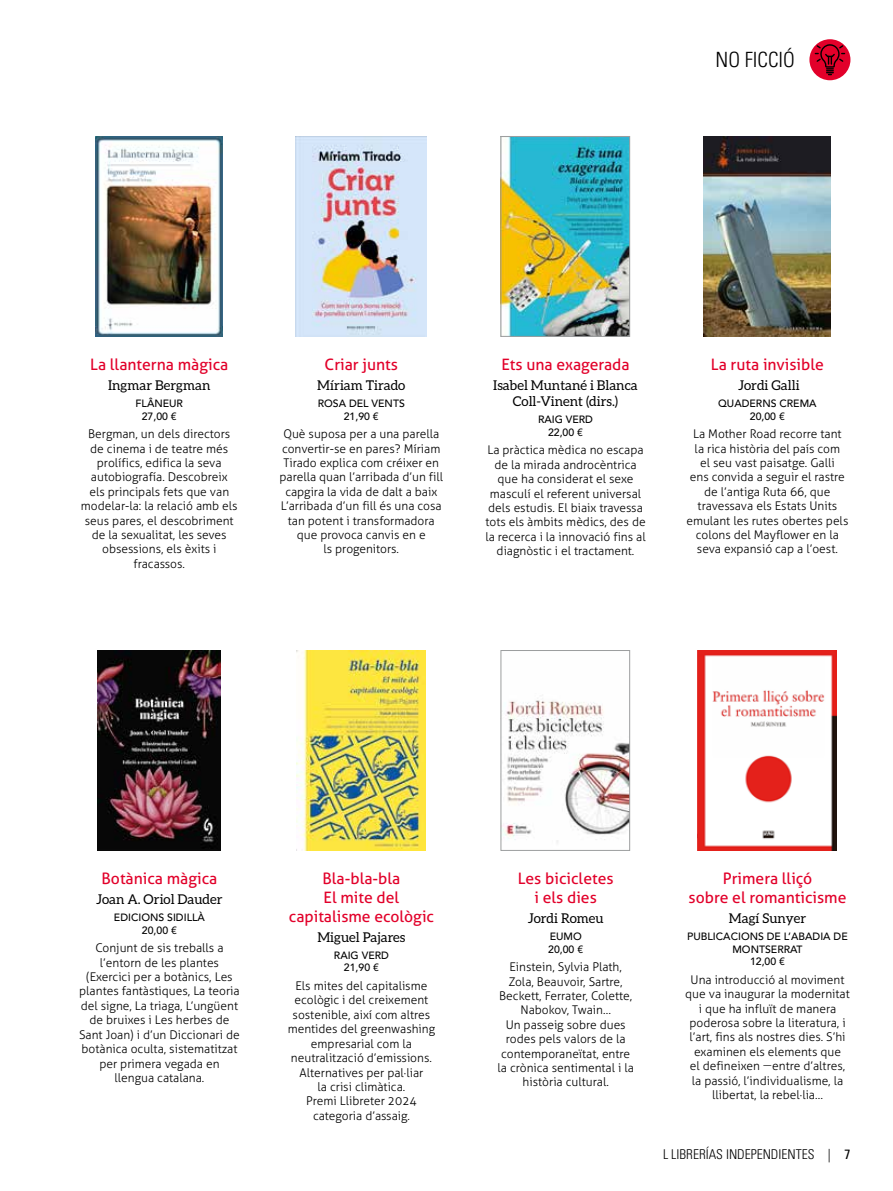
<style>
.page{position:relative;width:893px;height:1191px;background:#fff}
.page>*{position:absolute;margin:0;border:0;box-sizing:border-box;transform-origin:0 0}
.t1{font:300 condensed 21px "Univers LT Std";color:#000}
.t2{font:15.75px/18.9px "Aller";color:#e2002a;text-align:center}
.t3{font:13.5px/16.2px "Aleo";color:#000;text-align:center}
.t4{font:300 condensed 13.5px "Univers LT Std";color:#000}
.t5{font:300 12px/14.4px "Aller";color:#000;text-align:center}
.t6{font:500 10.5px/12.6px "Avenir LT Std";color:#000;text-align:center}
.s1{font-family:"Roboto"}
.s2{font-weight:400}
</style>
<div class="page">
<div style="left:809px;top:39px;width:41px;height:41px;background:#e2002a;border-radius:50%"></div>
<svg style="left:814px;top:44px;width:32px;height:32px"></svg>
<img style="left:95px;top:136px;width:128px;height:200px">
<img style="left:97px;top:650px;width:124px;height:200px">
<img style="left:295px;top:136px;width:132px;height:200px">
<img style="left:297px;top:650px;width:128px;height:200px">
<img style="left:503px;top:138px;width:125px;height:197px">
<div style="left:501px;top:136px;width:129px;height:201px;border:1px solid #9c9e9f"></div>
<img style="left:503px;top:700px;width:125px;height:143px">
<div style="left:501px;top:650px;width:129px;height:200px;border:1px solid #9c9e9f"></div>
<img style="left:704px;top:136px;width:126px;height:200px">
<img style="left:697px;top:650px;width:140px;height:200px">
<h1 class="t1" style="left:716px;top:47px;width:81px">NO FICCIÓ</h1>
<h2 class="t2" style="left:90px;top:354px;width:140px">La llanterna màgica</h2>
<p class="t3" style="left:108px;top:377px;width:104px">Ingmar Bergman</p>
<p class="t6" style="left:136px;top:397px;width:49px">FLÂNEUR<br>27,00 €</p>
<p class="t5" style="left:81px;top:427px;width:158px">Bergman, un dels directors de cinema i de teatre més prolífics, edifica la seva autobiografía. Descobreix<br>els principals fets que van modelar-la: la relació amb els seus pares, el descobriment de la sexualitat, les seves obsessions, els èxits i fracassos.</p>
<h2 class="t2" style="left:325px;top:354px;width:75px">Criar junts</h2>
<p class="t3" style="left:317px;top:377px;width:90px">Míriam Tirado</p>
<p class="t6" style="left:318px;top:397px;width:89px">ROSA DEL VENTS<br>21,90 €</p>
<p class="t5" style="left:279px;top:427px;width:165px">Què suposa per a una parella convertir-se en pares? Míriam<br>Tirado explica com créixer en parella quan l’arribada d’un fill capgira la vida de dalt a baix<br>L’arribada d’un fill és una cosa tan potent i transformadora que provoca canvis en e<br>ls progenitors.</p>
<h2 class="t2" style="left:501px;top:354px;width:130px">Ets una exagerada</h2>
<p class="t3" style="left:493px;top:377px;width:146px">Isabel Muntané i Blanca<br>Coll-Vinent (dirs.)</p>
<p class="t6" style="left:538px;top:413px;width:57px">RAIG VERD<br>22,00 €</p>
<p class="t5" style="left:485px;top:443px;width:162px">La pràctica mèdica no escapa de la mirada androcèntrica que ha considerat el sexe masculí el referent universal dels estudis. El biaix travessa tots els àmbits mèdics, des de la recerca i la innovació fins al diagnòstic i el tractament.</p>
<h2 class="t2" style="left:711px;top:354px;width:114px">La ruta invisible</h2>
<p class="t3" style="left:738px;top:377px;width:63px">Jordi Galli</p>
<p class="t6" style="left:718px;top:397px;width:100px">QUADERNS CREMA<br>20,00 €</p>
<p class="t5" style="left:686px;top:427px;width:164px">La Mother Road recorre tant<br>la rica història del país com<br>el seu vast paisatge. Galli<br>ens convida a seguir el rastre de l’antiga Ruta 66, que travessava els Estats Units emulant les rutes obertes pels colons del Mayflower en la seva expansió cap a l’oest.</p>
<h2 class="t2" style="left:102px;top:868px;width:117px">Botànica màgica</h2>
<p class="t3" style="left:96px;top:891px;width:128px">Joan A. Oriol Dauder</p>
<p class="t6" style="left:114px;top:911px;width:93px">EDICIONS SIDILLÀ<br>20,00 €</p>
<p class="t5" style="left:79px;top:940px;width:162px">Conjunt de sis treballs a l’entorn de les plantes (Exercici per a botànics, Les plantes fantàstiques, La teoria del signe, La triaga, L’ungüent de bruixes i Les herbes de<br>Sant Joan) i d’un Diccionari de botànica oculta, sistematitzat per primera vegada en llengua catalana.</p>
<h2 class="t2" style="left:289px;top:868px;width:147px">Bla-bla-bla<br>El mite del capitalisme ecològic</h2>
<p class="t3" style="left:317px;top:929px;width:90px">Miguel Pajares</p>
<p class="t6" style="left:334px;top:949px;width:57px">RAIG VERD<br>21,90 €</p>
<p class="t5" style="left:288px;top:978px;width:149px">Els mites del capitalisme ecològic i del creixement sostenible, així com altres mentides del greenwashing empresarial com la neutralització d’emissions.<br>Alternatives per pal·liar<br>la crisi climàtica.<br>Premi Llibreter 2024 categoria d’assaig.</p>
<h2 class="t2" style="left:518px;top:868px;width:97px">Les bicicletes i els dies</h2>
<p class="t3" style="left:528px;top:910px;width:77px">Jordi Romeu</p>
<p class="t6" style="left:548px;top:930px;width:37px;text-align:left">EUMO<br>20,00 €</p>
<p class="t5" style="left:497px;top:959px;width:138px">Einstein, Sylvia Plath,<br>Zola, Beauvoir, Sartre,<br>Beckett, Ferrater, Colette,<br>Nabokov, Twain…<br>Un passeig sobre dues rodes pels valors de la contemporaneïtat, entre la crònica sentimental i la història cultural.</p>
<h2 class="t2" style="left:689px;top:868px;width:159px">Primera lliçó<br>sobre el romanticisme</h2>
<p class="t3" style="left:729px;top:910px;width:79px">Magí Sunyer</p>
<p class="t6" style="left:687px;top:930px;width:162px">PUBLICACIONS DE L’ABADIA DE<br>MONTSERRAT<br>12,00 €</p>
<p class="t5" style="left:685px;top:972px;width:166px">Una introducció al moviment que va inaugurar la modernitat i que ha influït de manera poderosa sobre la literatura, i l’art, fins als nostres dies. S’hi examinen els elements que<br>el defineixen <span class="s1">―</span>entre d’altres, la passió, l’individualisme, la llibertat, la rebel·lia…</p>
<p class="t4" style="left:663px;top:1146px;width:189px">L LIBRERÍAS INDEPENDIENTES | <span class="s2">7</span></p>
</div>
